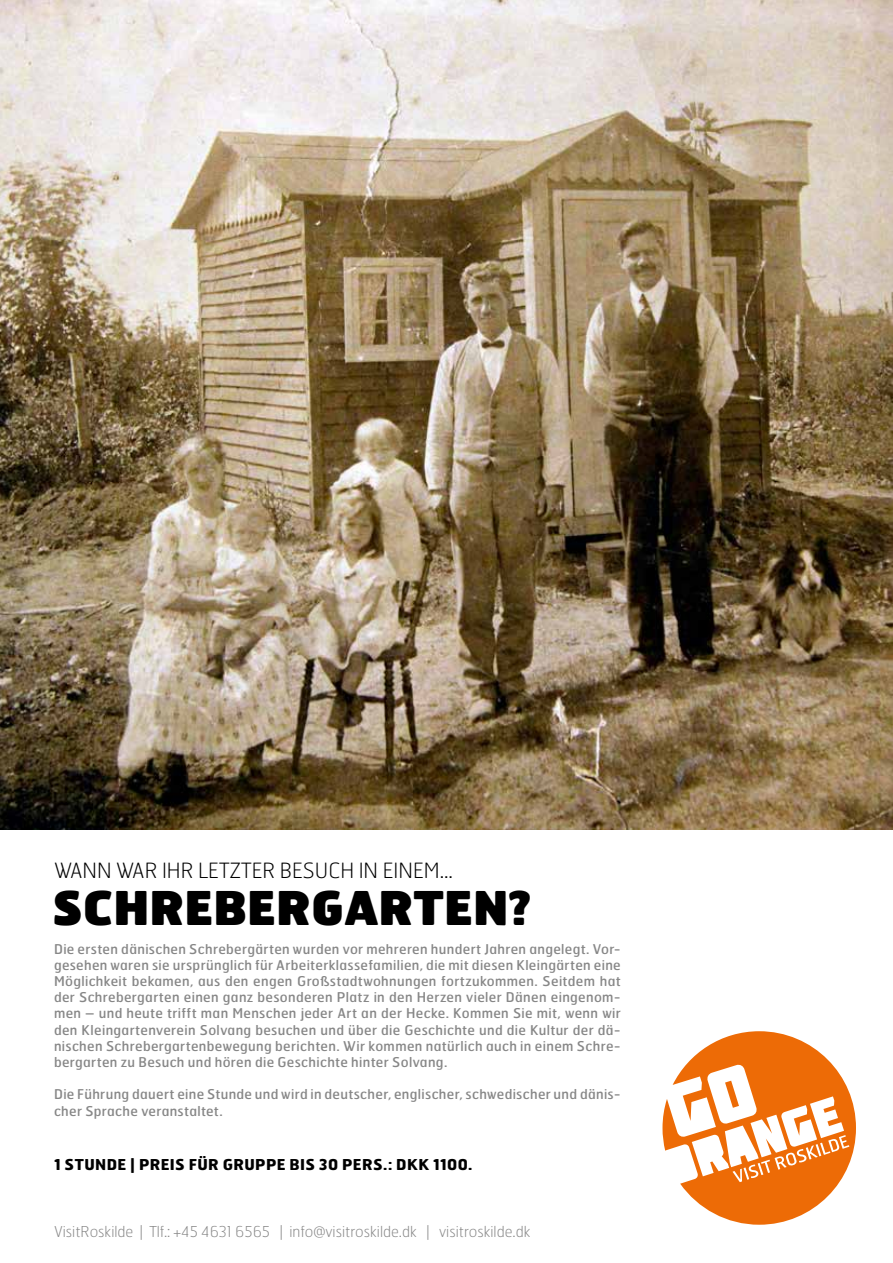
<style>
.page{position:relative;width:893px;height:1263px;background:#fff}
.page>*{position:absolute;margin:0;border:0;box-sizing:border-box;transform-origin:0 0}
.t1{font:900 46.5px "Hermes";color:#000}
.t2{font:100 21px "Hermes";color:#000}
.t3{font:100 15px "Hermes";color:#878787}
.t4{font:700 15px "Hermes";letter-spacing:.025em;color:#000}
.t5{font:13.5px/16.2px "Hermes";letter-spacing:.025em;color:#878787;text-align:justify}
</style>
<div class="page">
<img style="left:0;top:0;width:893px;height:829px">
<svg style="left:662px;top:1031px;width:194px;height:194px"></svg>
<h2 class="t2" style="left:54px;top:858px;width:400px">WANN WAR IHR LETZTER BESUCH IN EINEM...</h2>
<h1 class="t1" style="left:52px;top:877px;width:480px">SCHREBERGARTEN?</h1>
<p class="t5" style="left:54px;top:940px;width:568px">Die ersten dänischen Schrebergärten wurden vor mehreren hundert Jahren angelegt. Vor&shy;gesehen waren sie ursprünglich für Arbeiterklassefamilien, die mit diesen Kleingärten eine Möglichkeit bekamen, aus den engen Großstadtwohnungen fortzukommen. Seitdem hat der Schrebergarten einen ganz besonderen Platz in den Herzen vieler Dänen eingenom&shy;men – und heute trifft man Menschen jeder Art an der Hecke. Kommen Sie mit, wenn wir den Kleingartenverein Solvang besuchen und über die Geschichte und die Kultur der dä&shy;nischen Schrebergartenbewegung berichten. Wir kommen natürlich auch in einem Schre&shy;bergarten zu Besuch und hören die Geschichte hinter Solvang.</p>
<p class="t5" style="left:54px;top:1086px;width:568px">Die Führung dauert eine Stunde und wird in deutscher, englischer, schwedischer und dänis&shy;cher Sprache veranstaltet.</p>
<p class="t4" style="left:54px;top:1154px;width:420px">1 STUNDE | PREIS FÜR GRUPPE BIS 30 PERS.: DKK 1100.</p>
<p class="t3" style="left:54px;top:1222px;width:478px">VisitRoskilde | Tlf.: +45 4631 6565 | info@visitroskilde.dk | visitroskilde.dk</p>
</div>
